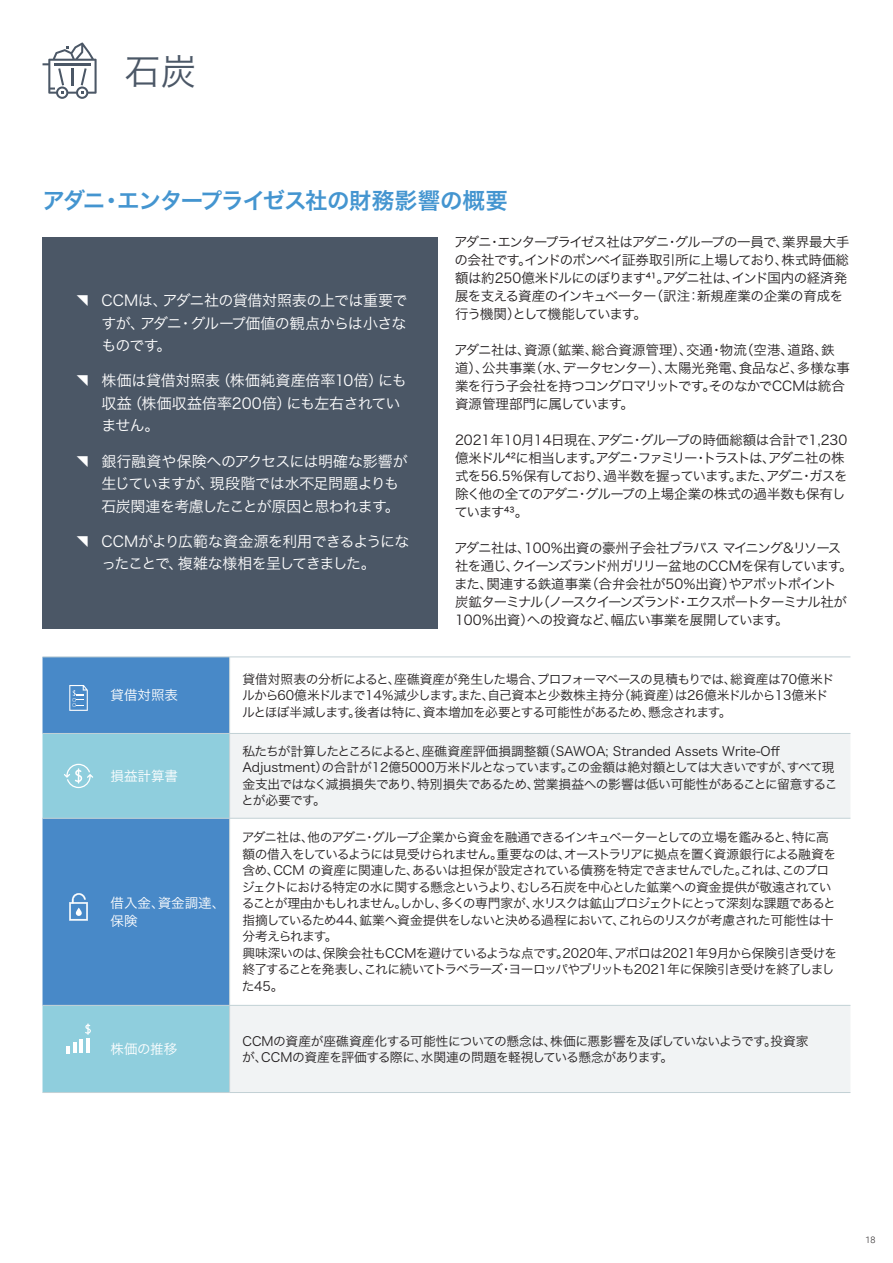
<style>
.page{position:relative;width:893px;height:1263px;background:#fff}
.page>*{position:absolute;margin:0;border:0;box-sizing:border-box;transform-origin:0 0}
.t1{font:36px "Hira Kaku Pro W3";color:#4b5766}
.Body_9_12{font:22.5px "Hira Kaku Pro W6";letter-spacing:-.045em;color:#4495d0}
.Body_9_12-2{font:15px/22.5px "Hira Kaku Pro W3";letter-spacing:-.03em;color:#fff;text-align:justify}
.Body_9_12-3{font:15px/22.5px "Hira Kaku Pro W3";letter-spacing:-.005em;color:#fff}
.Body_9_12-4{font:15px/22.5px "Hira Kaku Pro W3";letter-spacing:-.05em;color:#fff}
.Body_9_12-5{font:13.5px/18px "Hira Kaku Pro W3";letter-spacing:-.055em;color:#231f20}
.Body_9_12-6{font:13.5px/18px "Hira Kaku Pro W3";letter-spacing:-.075em;color:#231f20}
.Body_9_12-7{font:13.5px/18px "Hira Kaku Pro W3";letter-spacing:-.03em;color:#231f20}
.Body_9_12-8{font:13.5px/18px "Hira Kaku Pro W3";color:#fff}
.Body_9_12-9{font:12.75px/16.5px "Hira Kaku Pro W3";letter-spacing:-.055em;color:#231f20}
.Body_9_12-10{font:12.75px/16.5px "Hira Kaku Pro W3";letter-spacing:-.025em;color:#231f20}
.Body_9_12-11{font:12.75px/16.5px "Hira Kaku Pro W3";letter-spacing:-.035em;color:#231f20}
.Body_9_12-12{font:12.75px/16.5px "Hira Kaku Pro W3";letter-spacing:-.03em;color:#231f20}
.t2{font:300 9px "Roboto";color:#231f20}
</style>
<div class="page">
<div style="left:43px;top:237px;width:395px;height:391px;background:#4b5766"></div>
<svg style="left:43px;top:43px;width:54px;height:56px"></svg>
<div style="left:43px;top:657px;width:186px;height:76px;background:#4889c8"></div>
<svg style="left:43px;top:734px;width:186px;height:358px;background:#69a9d1"></svg>
<svg style="left:230px;top:734px;width:620px;height:358px"></svg>
<hr style="left:43px;top:656px;width:187px;height:1px;background:#c2d1d5">
<hr style="left:230px;top:656px;width:620px;height:1px;background:#c2d1d5">
<hr style="left:229px;top:657px;width:1px;height:76px;background:#c2d1d5">
<hr style="left:43px;top:733px;width:187px;height:1px;background:#c2d1d5">
<hr style="left:230px;top:733px;width:620px;height:1px;background:#c2d1d5">
<hr style="left:229px;top:734px;width:1px;height:84px;background:#c2d1d5">
<hr style="left:43px;top:818px;width:187px;height:1px;background:#c2d1d5">
<hr style="left:230px;top:818px;width:620px;height:1px;background:#c2d1d5">
<hr style="left:229px;top:819px;width:1px;height:186px;background:#c2d1d5">
<hr style="left:43px;top:1005px;width:187px;height:1px;background:#c2d1d5">
<hr style="left:230px;top:1005px;width:620px;height:1px;background:#c2d1d5">
<hr style="left:229px;top:1006px;width:1px;height:86px;background:#c2d1d5">
<hr style="left:43px;top:1092px;width:187px;height:1px;background:#c2d1d5">
<hr style="left:230px;top:1092px;width:620px;height:1px;background:#c2d1d5">
<svg style="left:69px;top:685px;width:19px;height:26px"></svg>
<svg style="left:69px;top:893px;width:19px;height:28px"></svg>
<div style="left:76px;top:908px;width:6px;height:8px;background:#fff;border-radius:3px"></div>
<svg style="left:64px;top:764px;width:29px;height:24px"></svg>
<svg style="left:85px;top:1023px;width:6px;height:12px"></svg>
<hr style="left:73px;top:1042px;width:4px;height:11px;background:#fff">
<svg style="left:66px;top:1046px;width:4px;height:7px"></svg>
<hr style="left:79px;top:1039px;width:4px;height:14px;background:#fff">
<hr style="left:86px;top:1038px;width:4px;height:15px;background:#fff">
<p class="t1" style="left:125px;top:39px;width:74px">石炭</p>
<p class="Body_9_12" style="left:43px;top:180px;width:467px">アダニ・エンタープライゼス社の財務影響の概要</p>
<p class="Body_9_12-2" style="left:101px;top:288px;width:308px">CCMは、アダニ社の貸借対照表の上では重要ですが、アダニ・グループ価値の観点からは小さなものです。</p>
<p class="Body_9_12-3" style="left:101px;top:368px;width:307px">株価は貸借対照表（株価純資産倍率10倍）にも収益（株価収益倍率200倍）にも左右されていません。</p>
<p class="Body_9_12-2" style="left:101px;top:449px;width:308px;text-align:left">銀行融資や保険へのアクセスには明確な影響が生じていますが、現段階では水不足問題よりも石炭関連を考慮したことが原因と思われます。</p>
<p class="Body_9_12-4" style="left:101px;top:529px;width:310px">CCMがより広範な資金源を利用できるようになったことで、複雑な様相を呈してきました。</p>
<p class="Body_9_12-5" style="left:454px;top:232px;width:397px">アダニ・エンタープライゼス社はアダニ・グループの一員で、業界最大手の会社です。インドのボンベイ証券取引所に上場しており、株式時価総額は約250億米ドルにのぼります⁴¹。アダニ社は、インド国内の経済発展を支える資産のインキュベーター（訳注：新規産業の企業の育成を行う機関）として機能しています。</p>
<p class="Body_9_12-7" style="left:454px;top:340px;width:397px">アダニ社は、資源（鉱業、総合資源管理）、交通・物流（空港、道路、鉄道）、公共事業（水、データセンター）、太陽光発電、食品など、多様な事業を行う子会社を持つコングロマリットです。そのなかでCCMは統合資源管理部門に属しています。</p>
<p class="Body_9_12-5" style="left:454px;top:430px;width:395px">2021年10月14日現在、アダニ・グループの時価総額は合計で1,230億米ドル⁴²に相当します。アダニ・ファミリー・トラストは、アダニ社の株式を56.5％保有しており、過半数を握っています。また、アダニ・ガスを除く他の全てのアダニ・グループの上場企業の株式の過半数も保有しています⁴³。</p>
<p class="Body_9_12-6" style="left:454px;top:538px;width:400px">アダニ社は、100％出資の豪州子会社ブラバス マイニング&amp;リソース社を通じ、クイーンズランド州ガリリー盆地のCCMを保有しています。また、関連する鉄道事業（合弁会社が50％出資）やアボットポイント炭鉱ターミナル（ノースクイーンズランド・エクスポートターミナル社が100％出資）への投資など、幅広い事業を展開しています。</p>
<p class="Body_9_12-8" style="left:111px;top:685px;width:69px">貸借対照表</p>
<p class="Body_9_12-8" style="left:111px;top:766px;width:69px">損益計算書</p>
<p class="Body_9_12-8" style="left:111px;top:893px;width:116px">借入金、資金調達、保険</p>
<p class="Body_9_12-11" style="left:242px;top:670px;width:594px">貸借対照表の分析によると、座礁資産が発生した場合、プロフォーマベースの見積もりでは、総資産は70億米ドルから60億米ドルまで14％減少します。また、自己資本と少数株主持分（純資産）は26億米ドルから13億米ドルとほぼ半減します。後者は特に、資本増加を必要とする可能性があるため、懸念されます。</p>
<p class="Body_9_12-10" style="left:241px;top:742px;width:598px">私たちが計算したところによると、座礁資産評価損調整額（SAWOA; Stranded Assets Write-Off Adjustment）の合計が12億5000万米ドルとなっています。この金額は絶対額としては大きいですが、すべて現金支出ではなく減損損失であり、特別損失であるため、営業損益への影響は低い可能性があることに留意することが必要です。</p>
<p class="Body_9_12-9" style="left:242px;top:828px;width:596px">アダニ社は、他のアダニ・グループ企業から資金を融通できるインキュベーターとしての立場を鑑みると、特に高額の借入をしているようには見受けられません。重要なのは、オーストラリアに拠点を置く資源銀行による融資を含め、CCM の資産に関連した、あるいは担保が設定されている債務を特定できませんでした。これは、このプロジェクトにおける特定の水に関する懸念というより、むしろ石炭を中心とした鉱業への資金提供が敬遠されていることが理由かもしれません。しかし、多くの専門家が、水リスクは鉱山プロジェクトにとって深刻な課題であると指摘しているため44、鉱業へ資金提供をしないと決める過程において、これらのリスクが考慮された可能性は十分考えられます。</p>
<p class="Body_9_12-9" style="left:242px;top:944px;width:597px">興味深いのは、保険会社もCCMを避けているような点です。2020年、アポロは2021年9月から保険引き受けを終了することを発表し、これに続いてトラベラーズ・ヨーロッパやブリットも2021年に保険引き受けを終了しました45。</p>
<p class="Body_9_12-8" style="left:111px;top:1039px;width:68px">株価の推移</p>
<p class="Body_9_12-12" style="left:242px;top:1031px;width:568px">CCMの資産が座礁資産化する可能性についての懸念は、株価に悪影響を及ぼしていないようです。投資家が、CCMの資産を評価する際に、水関連の問題を軽視している懸念があります。</p>
<p class="t2" style="left:865px;top:1233px;width:11px">18</p>
</div>
